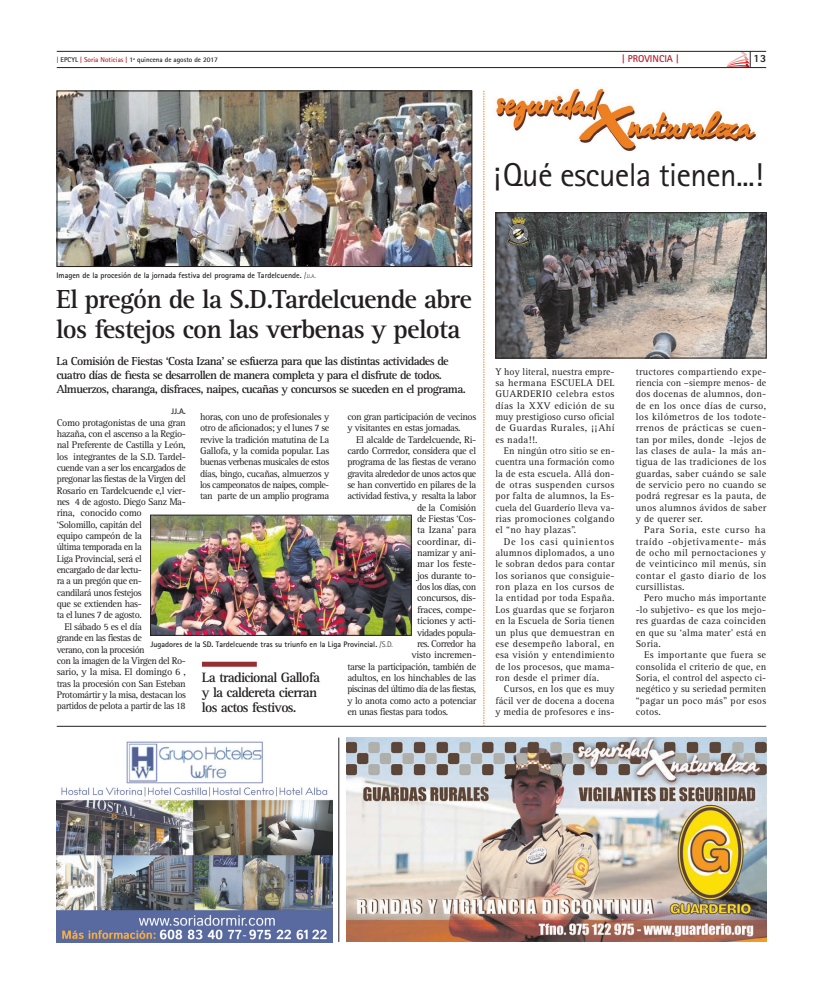
<style>
.page{position:relative;width:823px;height:993px;background:#fff}
.page>*{position:absolute;margin:0;border:0;box-sizing:border-box;transform-origin:0 0}
.t1{font:33px "Rotis Sans Serif Std";letter-spacing:-.02em;color:#231f20}
.t2{font:700 27px/30px "Rotis Serif Std";letter-spacing:-.03em;color:#231f20}
.t3{font:700 14px/15px "Rotis Serif Std";letter-spacing:-.05em;color:#231f20}
.t4{font:700 12px/14px "Rotis Serif Std";letter-spacing:-.05em;color:#231f20}
.t5{font:800 11px "Rotis Sans Serif Std";color:#231f20}
.t6{font:10px/11.3px "Rotis Serif Std";letter-spacing:-.04em;color:#231f20;text-align:justify}
.t7{font:10px "Rotis Serif Std";letter-spacing:-.01em;color:#231f20}
.t8{font:10px "Rotis Serif Std";letter-spacing:-.005em;color:#231f20}
.t9{font:700 10px "Rotis Sans Serif Std";color:#b61f2d}
.t10{font:700 8px "Rotis Sans Serif Std";color:#231f20}
.t11{font:700 7px "Rotis Sans Serif Std";color:#231f20}
.s1{color:#b61f2d}
.s2{font-weight:300}
.s3{font-weight:300;font-size:5.6px}
</style>
<div class="page">
<hr style="left:57px;top:725px;width:708px;height:1px;background:#231f20">
<hr style="left:57px;top:67px;width:708px;height:1px;background:#231f20">
<hr style="left:57px;top:51px;width:708px;height:1px;background:#231f20">
<svg style="left:725px;top:51px;width:25px;height:16px"></svg>
<img style="left:59px;top:93px;width:410px;height:171px">
<div style="left:57px;top:91px;width:414px;height:175px;border:1px solid #231f20"></div>
<img style="left:152px;top:516px;width:257px;height:117px">
<div style="left:150px;top:514px;width:261px;height:121px;border:1px solid #231f20"></div>
<hr style="left:338px;top:737px;width:1px;height:204px;background:#231f20">
<img style="left:497px;top:214px;width:266px;height:142px">
<div style="left:495px;top:212px;width:270px;height:146px;border:1px solid #231f20"></div>
<img style="left:496px;top:87px;width:260px;height:64px">
<svg style="left:483px;top:91px;width:1px;height:635px"></svg>
<div style="left:202px;top:661px;width:55px;height:5px;background:#962e33"></div>
<img style="left:346px;top:737px;width:419px;height:204px">
<img style="left:57px;top:741px;width:275px;height:200px">
<p class="t9" style="left:621px;top:53px;width:58px">| PROVINCIA |</p>
<p class="t11" style="left:57px;top:56px;width:162px"><span class="s1">|</span> EPCYL <span class="s1">| Soria Noticias |</span> 1ª quincena de agosto de 2017</p>
<p class="t5" style="left:753px;top:52px;width:14px">13</p>
<h1 class="t1" style="left:494px;top:155px;width:270px">¡Qué escuela tienen...!</h1>
<p class="t10" style="left:56px;top:270px;width:261px">Imagen de la procesión de la jornada festiva del programa de Tardelcuende. <span class="s2">/</span><span class="s3">jj</span><span class="s2">.</span><span class="s3">a</span><span class="s2">.</span></p>
<h2 class="t2" style="left:56px;top:284px;width:417px">El pregón de la S.D.Tardelcuende abre los festejos con las verbenas y pelota</h2>
<p class="t4" style="left:56px;top:354px;width:411px">La Comisión de Fiestas ‘Costa Izana’ se esfuerza para que las distintas actividades de cuatro días de fiesta se desarrollen de manera completa y para el disfrute de todos.<br>Almuerzos, charanga, disfraces, naipes, cucañas y concursos se suceden en el programa.</p>
<p class="t10" style="left:171px;top:406px;width:16px">JJ.A.</p>
<p class="t6" style="left:57px;top:417px;width:131px">Como protagonistas de una gran</p>
<p class="t6" style="left:57px;top:428px;width:130px">hazaña, con el ascenso a la Regio-</p>
<p class="t6" style="left:57px;top:439px;width:130px">nal Preferente de Castilla y León,</p>
<p class="t6" style="left:57px;top:451px;width:130px">los integrantes de la S.D. Tardel-</p>
<p class="t6" style="left:57px;top:462px;width:130px">cuende van a ser los encargados de</p>
<p class="t6" style="left:57px;top:473px;width:131px">pregonar las fiestas de la Virgen del</p>
<p class="t6" style="left:57px;top:485px;width:130px">Rosario en Tardelcuende e,l vier-</p>
<p class="t6" style="left:57px;top:496px;width:130px">nes 4 de agosto. Diego Sanz Ma-</p>
<p class="t6" style="left:57px;top:507px;width:86px">rina, conocido como</p>
<p class="t6" style="left:57px;top:519px;width:87px">‘Solomillo, capitán del</p>
<p class="t6" style="left:57px;top:530px;width:87px">equipo campeón de la</p>
<p class="t6" style="left:57px;top:541px;width:87px">última temporada en la</p>
<p class="t6" style="left:57px;top:553px;width:87px">Liga Provincial, será el</p>
<p class="t6" style="left:57px;top:564px;width:87px">encargado de dar lectu-</p>
<p class="t6" style="left:57px;top:575px;width:87px">ra a un pregón que en-</p>
<p class="t6" style="left:57px;top:587px;width:86px">candilará unos festejos</p>
<p class="t6" style="left:57px;top:598px;width:87px">que se extienden has-</p>
<p class="t6" style="left:57px;top:609px;width:86px">ta el lunes 7 de agosto.</p>
<p class="t6" style="left:64px;top:621px;width:79px">El sábado 5 es el día</p>
<p class="t6" style="left:57px;top:632px;width:87px">grande en las fiestas de</p>
<p class="t6" style="left:57px;top:643px;width:89px">verano, con la procesión</p>
<p class="t6" style="left:57px;top:655px;width:130px">con la imagen de la Virgen del Ro-</p>
<p class="t6" style="left:57px;top:666px;width:130px">sario, y la misa. El domingo 6 ,</p>
<p class="t6" style="left:57px;top:677px;width:130px">tras la procesión con San Esteban</p>
<p class="t6" style="left:57px;top:689px;width:131px">Protomártir y la misa, destacan los</p>
<p class="t6" style="left:57px;top:700px;width:130px">partidos de pelota a partir de las 18</p>
<p class="t6" style="left:200px;top:411px;width:131px">horas, con uno de profesionales y otro de aficionados; y el lunes 7 se revive la tradición matutina de La Gallofa, y la comida popular. Las buenas verbenas musicales de estos días, bingo, cucañas, almuerzos y los campeonatos de naipes, comple&shy;tan parte de un amplio programa</p>
<p class="t6" style="left:347px;top:411px;width:130px">con gran participación de vecinos y visitantes en estas jornadas.</p>
<p class="t6" style="left:356px;top:434px;width:122px">El alcalde de Tardelcuende, Ri-</p>
<p class="t6" style="left:347px;top:445px;width:130px">cardo Corrredor, considera que el</p>
<p class="t6" style="left:347px;top:456px;width:130px">programa de las fiestas de verano</p>
<p class="t6" style="left:347px;top:468px;width:130px">gravita alrededor de unos actos que</p>
<p class="t6" style="left:347px;top:479px;width:130px">se han convertido en pilares de la</p>
<p class="t6" style="left:347px;top:490px;width:130px">actividad festiva, y resalta la labor</p>
<p class="t6" style="left:417px;top:502px;width:61px">de la Comisión</p>
<p class="t6" style="left:417px;top:513px;width:61px">de Fiestas ‘Cos-</p>
<p class="t7" style="left:417px;top:524px;width:61px">ta Izana’ para</p>
<p class="t8" style="left:417px;top:535px;width:61px">coordinar, di-</p>
<p class="t6" style="left:417px;top:547px;width:61px">namizar y ani-</p>
<p class="t7" style="left:417px;top:558px;width:61px">mar los feste-</p>
<p class="t6" style="left:417px;top:570px;width:61px">jos durante to-</p>
<p class="t6" style="left:417px;top:581px;width:61px">dos los días, con</p>
<p class="t6" style="left:417px;top:592px;width:61px">concursos, dis-</p>
<p class="t6" style="left:417px;top:604px;width:61px">fraces, compe-</p>
<p class="t6" style="left:417px;top:615px;width:61px">ticiones y acti-</p>
<p class="t6" style="left:417px;top:626px;width:61px">vidades popula-</p>
<p class="t6" style="left:417px;top:638px;width:61px">res. Corredor ha</p>
<p class="t6" style="left:411px;top:649px;width:66px">visto incremen-</p>
<p class="t6" style="left:347px;top:660px;width:130px">tarse la participación, también de</p>
<p class="t6" style="left:347px;top:672px;width:130px">adultos, en los hinchables de las</p>
<p class="t6" style="left:347px;top:683px;width:130px">piscinas del último día de las fiestas,</p>
<p class="t6" style="left:347px;top:694px;width:130px">y lo anota como acto a potenciar</p>
<p class="t6" style="left:347px;top:706px;width:102px">en unas fiestas para todos.</p>
<p class="t10" style="left:150px;top:639px;width:244px">Jugadores de la SD. Tardelcuende tras su triunfo en la Liga Provincial. <span class="s2">/S.D.</span></p>
<h3 class="t3" style="left:202px;top:669px;width:119px">La tradicional Gallofa y la caldereta cierran los actos festivos.</h3>
<p class="t6" style="left:495px;top:366px;width:121px">Y hoy literal, nuestra empre&shy;sa hermana ESCUELA DEL GUARDERIO celebra estos días la XXV edición de su muy prestigioso curso oficial de Guardas Rurales, ¡¡Ahí es nada!!.</p>
<p class="t6" style="left:495px;top:445px;width:121px;text-indent:9px">En ningún otro sitio se en&shy;cuentra una formación como la de esta escuela. Allá don&shy;de otras suspenden cursos por falta de alumnos, la Es&shy;cuela del Guarderío lleva va&shy;rias promociones colgando el “no hay plazas”.</p>
<p class="t6" style="left:495px;top:536px;width:121px;text-indent:9px">De los casi quinientos alumnos diplomados, a uno le sobran dedos para contar los sorianos que consiguie&shy;ron plaza en los cursos de la entidad por toda España.<br>Los guardas que se forjaron en la Escuela de Soria tienen un plus que demuestran en ese desempeño laboral, en esa visión y entendimiento de los procesos, que mama&shy;ron desde el primer día.</p>
<p class="t6" style="left:495px;top:683px;width:121px;text-indent:9px">Cursos, en los que es muy fácil ver de docena a docena y media de profesores e ins-</p>
<p class="t6" style="left:635px;top:366px;width:132px">tructores compartiendo expe&shy;riencia con –siempre menos- de dos docenas de alumnos, don&shy;de en los once días de curso, los kilómetros de los todote&shy;rrenos de prácticas se cuen&shy;tan por miles, donde -lejos de las clases de aula- la más an&shy;tigua de las tradiciones de los guardas, saber cuándo se sale de servicio pero no cuando se podrá regresar es la pauta, de unos alumnos ávidos de saber y de querer ser.</p>
<p class="t6" style="left:635px;top:524px;width:132px;text-indent:9px">Para Soria, este curso ha traído -objetivamente- más de ocho mil pernoctaciones y de veinticinco mil menús, sin contar el gasto diario de los cursillistas.</p>
<p class="t6" style="left:635px;top:592px;width:132px;text-indent:9px">Pero mucho más importante -lo subjetivo- es que los mejo&shy;res guardas de caza coinciden en que su ‘alma mater’ está en Soria.</p>
<p class="t6" style="left:635px;top:649px;width:132px;text-indent:8px">Es importante que fuera se consolida el criterio de que, en Soria, el control del aspecto ci&shy;negético y su seriedad permiten “pagar un poco más” por esos cotos.</p>
</div>
